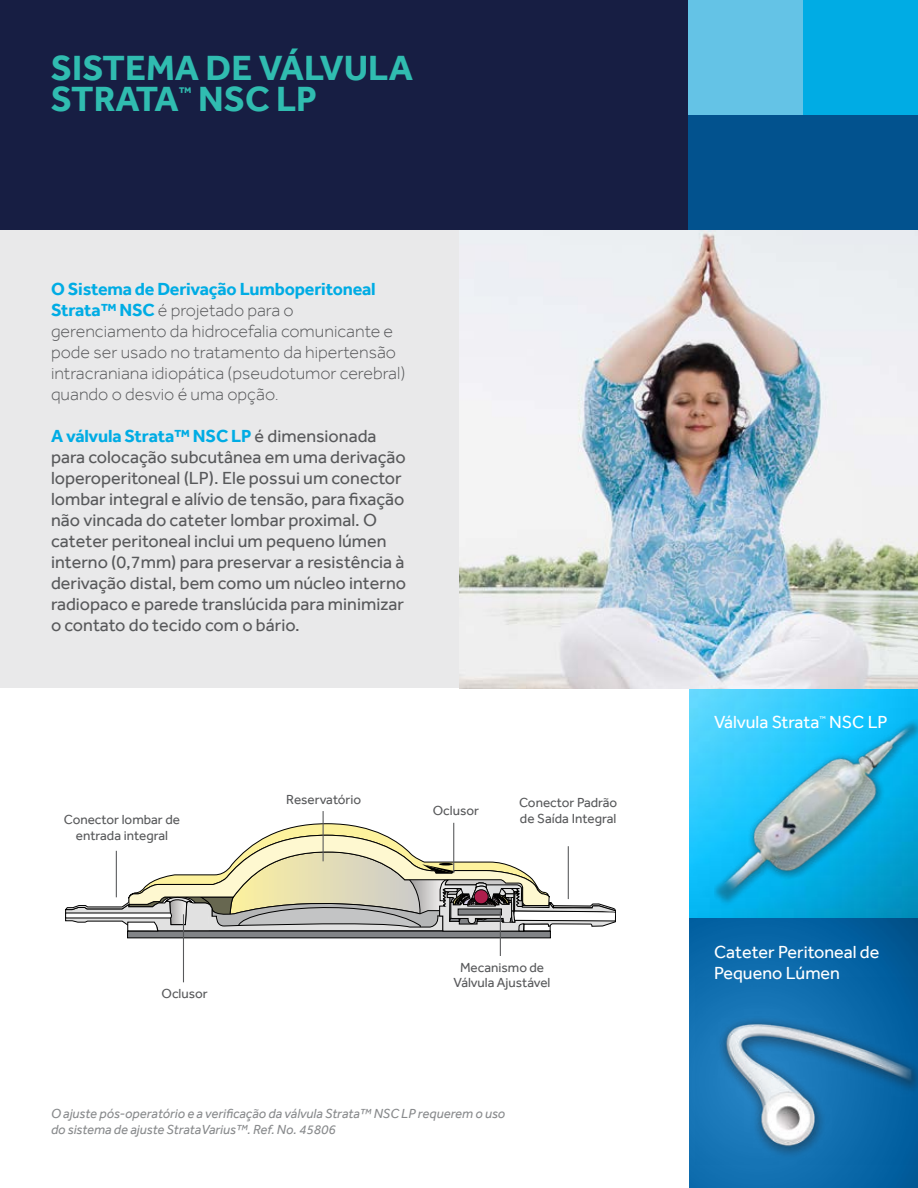
<style>
.page{position:relative;width:918px;height:1188px;background:#fff}
.page>*{position:absolute;margin:0;border:0;box-sizing:border-box;transform-origin:0 0}
.t1{font:700 36px/31.3px "Effra";color:#30bcb0}
.t2{font:18px/21px "Effra";color:#58595b}
.t3{font:300 18px/21px "Effra";color:#58595b}
.t4{font:18px/21px "Effra";color:#fff}
.t5{font:700 14.4px "Effra";color:#30bcb0}
.t6{font:13.5px/16.2px "Effra";color:#58595b;text-align:center}
.t7{font:italic 13.5px/16.2px "Effra";color:#888a8c}
.t8{font:7.2px "Effra";color:#fff}
.s1{font-weight:700;color:#00ace4}
</style>
<div class="page">
<img style="left:688px;top:688px;width:230px;height:230px">
<svg style="left:689px;top:918px;width:229px;height:270px;fill:#0e6cad"></svg>
<div style="left:0;top:230px;width:459px;height:458px;background:#e9e9ea"></div>
<img style="left:695px;top:977px;width:223px;height:188px">
<img style="left:714px;top:696px;width:204px;height:280px">
<img style="left:459px;top:230px;width:459px;height:458px">
<div style="left:0;top:0;width:918px;height:230px;background:#171e43"></div>
<div style="left:688px;top:0;width:230px;height:230px;background:#02528e"></div>
<div style="left:688px;top:0;width:115px;height:115px;background:#64c3e6"></div>
<div style="left:803px;top:0;width:115px;height:115px;background:#00ace4"></div>
<svg style="left:65px;top:824px;width:551px;height:132px"></svg>
<hr style="left:116px;top:851px;width:1px;height:46px;background:#58595b">
<div style="left:51px;top:811px;width:142px;height:39px;background:#fff"></div>
<hr style="left:323px;top:811px;width:1px;height:50px;background:#58595b">
<hr style="left:568px;top:846px;width:1px;height:53px;background:#58595b">
<hr style="left:500px;top:912px;width:1px;height:44px;background:#58595b">
<hr style="left:453px;top:823px;width:1px;height:50px;background:#58595b">
<hr style="left:183px;top:914px;width:1px;height:68px;background:#58595b">
<h1 class="t1" style="left:51px;top:51px;width:364px">SISTEMA DE VÁLVULA<br>STRATA</h1>
<p class="t5" style="left:179px;top:83px;width:14px">™</p>
<h1 class="t1" style="left:198px;top:83px;width:120px">NSC LP</h1>
<p class="t3" style="left:51px;top:278px;width:356px"><span class="s1">O Sistema de Derivação Lumboperitoneal Strata™ NSC</span> é projetado para o gerenciamento da hidrocefalia comunicante e pode ser usado no tratamento da hipertensão intracraniana idiopática (pseudotumor cerebral) quando o desvio é uma opção.</p>
<p class="t2" style="left:51px;top:425px;width:357px"><span class="s1">A válvula Strata™ NSC LP</span> é dimensionada para colocação subcutânea em uma derivação loperoperitoneal (LP). Ele possui um conector lombar integral e alívio de tensão, para fixação não vincada do cateter lombar proximal. O cateter peritoneal inclui um pequeno lúmen interno (0,7mm) para preservar a resistência à derivação distal, bem como um núcleo interno radiopaco e parede translúcida para minimizar o contato do tecido com o bário.</p>
<p class="t6" style="left:64px;top:811px;width:118px">Conector lombar de entrada integral</p>
<p class="t6" style="left:162px;top:986px;width:48px">Oclusor</p>
<p class="t6" style="left:286px;top:791px;width:76px">Reservatório</p>
<p class="t6" style="left:519px;top:794px;width:100px;text-align:left">Conector Padrão de Saída Integral</p>
<p class="t6" style="left:433px;top:803px;width:48px">Oclusor</p>
<p class="t6" style="left:454px;top:959px;width:98px;line-height:15.3px">Mecanismo de<br>Válvula Ajustável</p>
<p class="t7" style="left:51px;top:1105px;width:456px">O ajuste pós-operatório e a verificação da válvula Strata™ NSC LP requerem o uso do sistema de ajuste StrataVarius™. Ref. No. 45806</p>
<p class="t4" style="left:714px;top:712px;width:107px">Válvula Strata</p>
<p class="t8" style="left:819px;top:715px;width:8px">™</p>
<p class="t4" style="left:829px;top:712px;width:60px">NSC LP</p>
<p class="t4" style="left:714px;top:941px;width:167px">Cateter Peritoneal de<br>Pequeno Lúmen</p>
</div>
